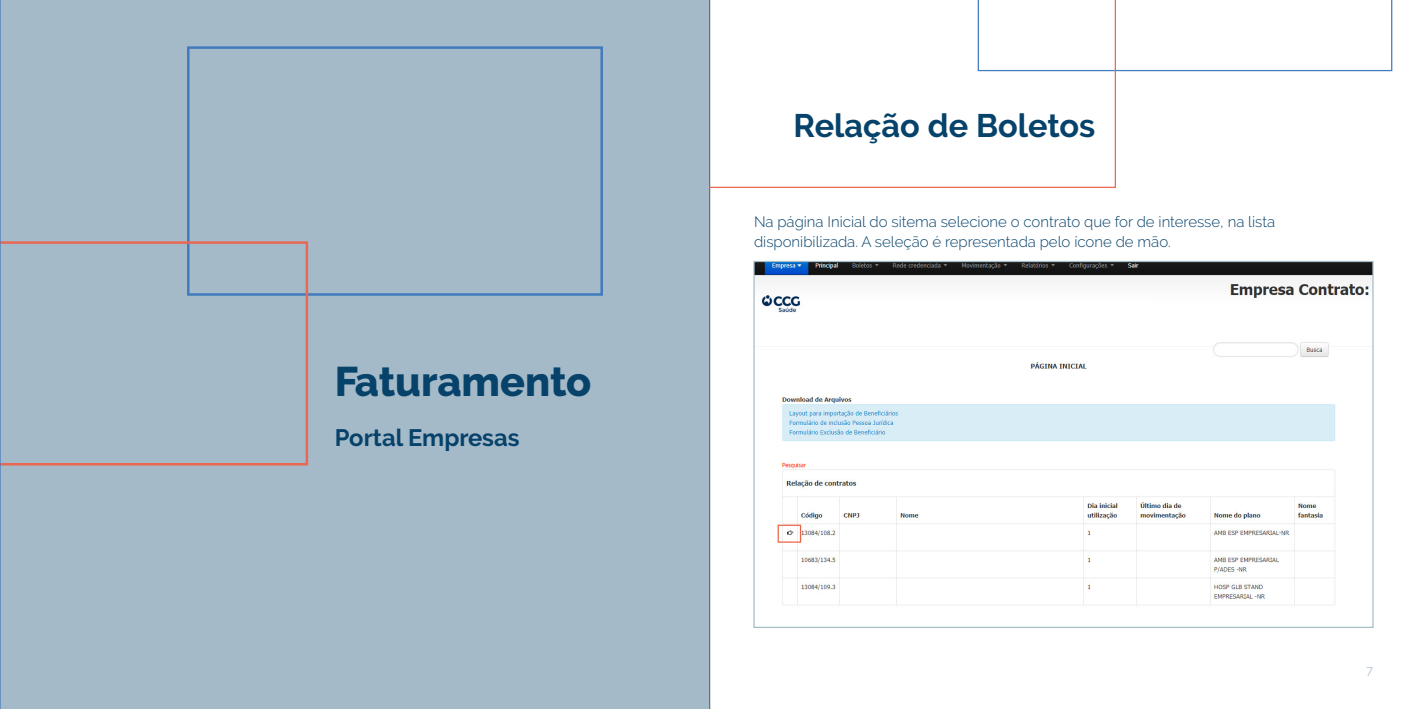
<style>
.page{position:relative;width:1418px;height:709px;background:#fff}
.page>*{position:absolute;margin:0;border:0;box-sizing:border-box;transform-origin:0 0}
.t1{font:800 41.25px "Raleway";color:#06426a}
.t2{font:700 32.5px "Raleway";color:#06426a}
.t3{font:700 23.75px "Raleway";color:#06426a}
.t4{font:300 15px/20px "Raleway";color:#06426a}
.t5{font:12.5px "Raleway";color:#b0c2d2}
</style>
<div class="page">
<hr style="left:709px;top:0;width:1px;height:709px;background:#706f6f">
<svg style="left:1115px;top:0;width:277px;height:71px"></svg>
<svg style="left:709px;top:0;width:406px;height:188px"></svg>
<div style="left:0;top:0;width:709px;height:709px;background:#a5bac9"></div>
<div style="left:187px;top:46px;width:416px;height:250px;border:2px solid #417abd"></div>
<svg style="left:1px;top:241px;width:307px;height:224px"></svg>
<hr style="left:0;top:0;width:1px;height:709px;background:#417abd">
<img style="left:755px;top:263px;width:616px;height:342px">
<div style="left:777px;top:524px;width:24px;height:18px;border:1px solid #ec6446"></div>
<h1 class="t1" style="left:335px;top:357px;width:258px">Faturamento</h1>
<h3 class="t3" style="left:335px;top:424px;width:186px">Portal Empresas</h3>
<h2 class="t2" style="left:793px;top:107px;width:303px">Relação de Boletos</h2>
<p class="t4" style="left:754px;top:211px;width:523px">Na página Inicial do sitema selecione o contrato que for de interesse, na lista disponibilizada. A seleção é representada pelo ícone de mão.</p>
<p class="t5" style="left:1366px;top:664px;width:8px">7</p>
</div>
